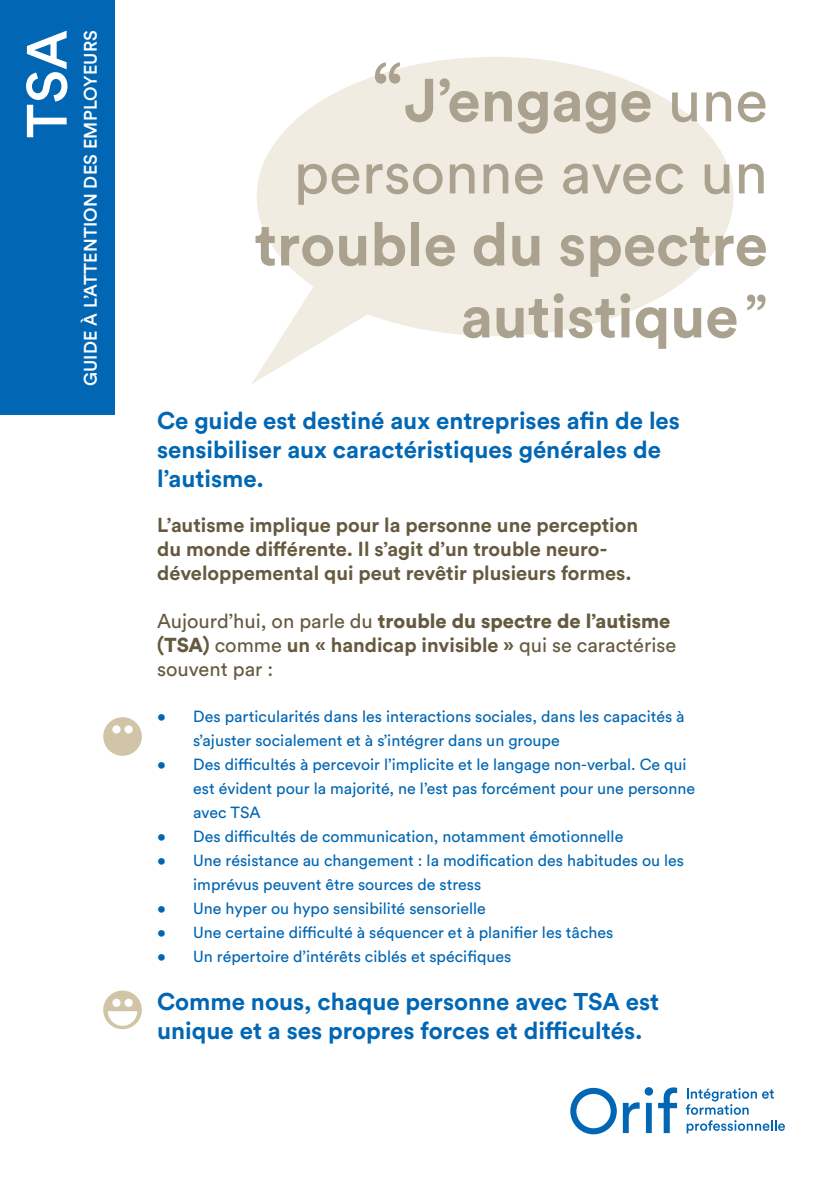
<style>
.page{position:relative;width:840px;height:1191px;background:#fff}
.page>*{position:absolute;margin:0;border:0;box-sizing:border-box;transform-origin:0 0}
.t1{font:700 60px/72px "Circular Pro";color:#aaa18e;text-align:right}
.t2{font:60px/72px "Circular Pro";color:#aaa18e;text-align:right}
.t3{font:500 56px "Circular Pro";color:#fff}
.t4{font:700 24px/28.8px "Circular Pro";color:#0166b3}
.t5{font:700 20px/24px "Circular Pro";color:#655a3f}
.t6{font:20px/24px "Circular Pro";color:#655a3f}
.t7{font:500 18px "Circular Pro";letter-spacing:.01em;color:#fff}
.t8{font:16px/24px "Circular Pro";color:#0166b3}
.s1{font-size:82px}
.s2{font-weight:700}
.s3{font-weight:400}
.s4{font-weight:900}
</style>
<div class="page">
<svg style="left:252px;top:57px;width:481px;height:327px;fill:#f1ece1"></svg>
<svg style="left:685px;top:1088px;width:88px;height:26px"></svg>
<svg style="left:686px;top:1120px;width:98px;height:13px"></svg>
<svg style="left:622px;top:1087px;width:54px;height:46px"></svg>
<svg style="left:570px;top:1087px;width:46px;height:47px"></svg>
<div style="left:0;top:0;width:115px;height:414px;background:#0166b3"></div>
<div style="left:103px;top:990px;width:39px;height:39px;background:#d2c4a7;border-radius:50%"></div>
<svg style="left:106px;top:1011px;width:33px;height:16px"></svg>
<div style="left:112px;top:998px;width:8px;height:9px;background:#fff;border-radius:50%"></div>
<div style="left:124px;top:998px;width:9px;height:9px;background:#fff;border-radius:50%"></div>
<div style="left:103px;top:717px;width:39px;height:39px;background:#d2c4a7;border-radius:50%"></div>
<div style="left:112px;top:725px;width:8px;height:8px;background:#fff;border-radius:50%"></div>
<div style="left:124px;top:725px;width:9px;height:8px;background:#fff;border-radius:50%"></div>
<h2 class="t3" style="left:9px;top:138px;width:109px;rotate:-90deg">TSA</h2>
<p class="t7" style="left:78px;top:386px;width:358px;rotate:-90deg">GUIDE À L’ATTENTION DES EMPLOYEURS</p>
<h1 class="t2" style="left:293px;top:62px;width:475px"><span class="s1">“</span><span class="s2">J’engage</span> une personne avec un</h1>
<h1 class="t1" style="left:254px;top:206px;width:514px">trouble du spectre autistique<span class="s3">”</span></h1>
<h3 class="t4" style="left:157px;top:405px;width:524px">Ce guide est destiné aux entreprises afin de les sensibiliser aux caractéristiques générales de l’autisme.</h3>
<p class="t5" style="left:157px;top:512px;width:482px">L’autisme implique pour la personne une perception du monde différente. Il s’agit d’un trouble neuro&shy;développemental qui peut revêtir plusieurs formes.</p>
<p class="t6" style="left:157px;top:608px;width:520px">Aujourd’hui, on parle du <span class="s4">trouble du spectre de l’autisme (TSA)</span> comme <span class="s2">un « handicap invisible »</span> qui se caractérise souvent par :</p>
<p class="t8" style="left:193px;top:704px;width:492px;text-indent:-36px">• Des particularités dans les interactions sociales, dans les capacités à s’ajuster socialement et à s’intégrer dans un groupe</p>
<p class="t8" style="left:193px;top:752px;width:503px;text-indent:-36px">• Des difficultés à percevoir l’implicite et le langage non-verbal. Ce qui est évident pour la majorité, ne l’est pas forcément pour une personne avec TSA</p>
<p class="t8" style="left:157px;top:824px;width:467px">• Des difficultés de communication, notamment émotionnelle</p>
<p class="t8" style="left:193px;top:848px;width:492px;text-indent:-36px">• Une résistance au changement : la modification des habitudes ou les imprévus peuvent être sources de stress</p>
<p class="t8" style="left:157px;top:896px;width:330px">• Une hyper ou hypo sensibilité sensorielle</p>
<p class="t8" style="left:157px;top:920px;width:457px">• Une certaine difficulté à séquencer et à planifier les tâches</p>
<p class="t8" style="left:157px;top:944px;width:355px">• Un répertoire d’intérêts ciblés et spécifiques</p>
<h3 class="t4" style="left:157px;top:986px;width:503px">Comme nous, chaque personne avec TSA est unique et a ses propres forces et difficultés.</h3>
</div>
